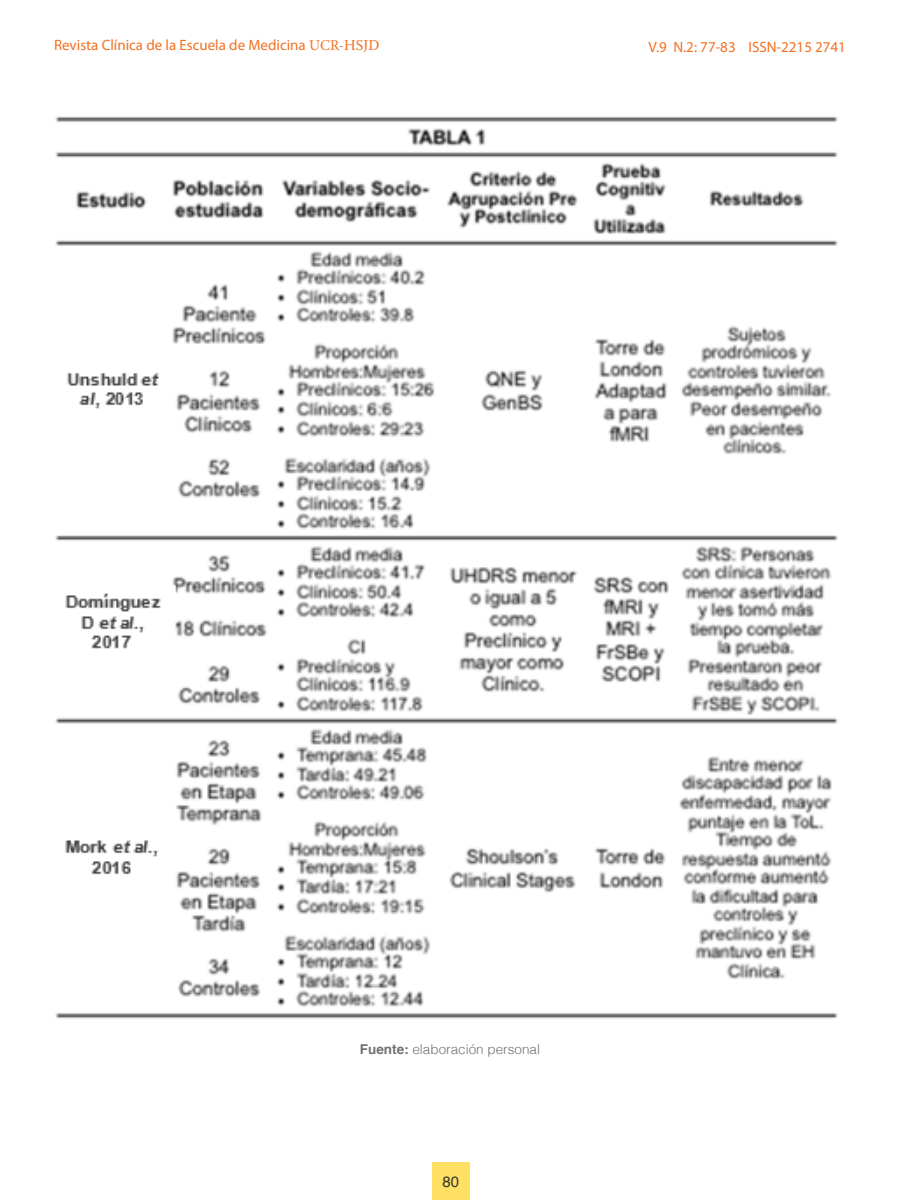
<style>
.page{position:relative;width:900px;height:1200px;background:#fff}
.page>*{position:absolute;margin:0;border:0;box-sizing:border-box;transform-origin:0 0}
.t1{font:15px "Myriad Pro";color:#f37021}
.t2{font:15px "Helvetica";color:#333}
.t3{font:300 13.5px "Helvetica";color:#707172}
.s1{font-family:"Minion Pro"}
.s2{font-family:"Warnock Pro"}
.s3{font-weight:700}
</style>
<div class="page">
<div style="left:432px;top:1163px;width:38px;height:37px;background:#ffe062"></div>
<img style="left:55px;top:116px;width:783px;height:903px">
<p class="t1" style="left:54px;top:36px;width:327px">Revista Clínica de la Escuela de Medicina <span class="s1">UCR-</span><span class="s2">HSJD</span></p>
<p class="t1" style="left:649px;top:38px;width:199px">V.9 N.2: 77-83 ISSN-2215 2741</p>
<p class="t3" style="left:360px;top:1038px;width:182px"><span class="s3">Fuente:</span> elaboración personal</p>
<p class="t2" style="left:442px;top:1170px;width:18px">80</p>
</div>
